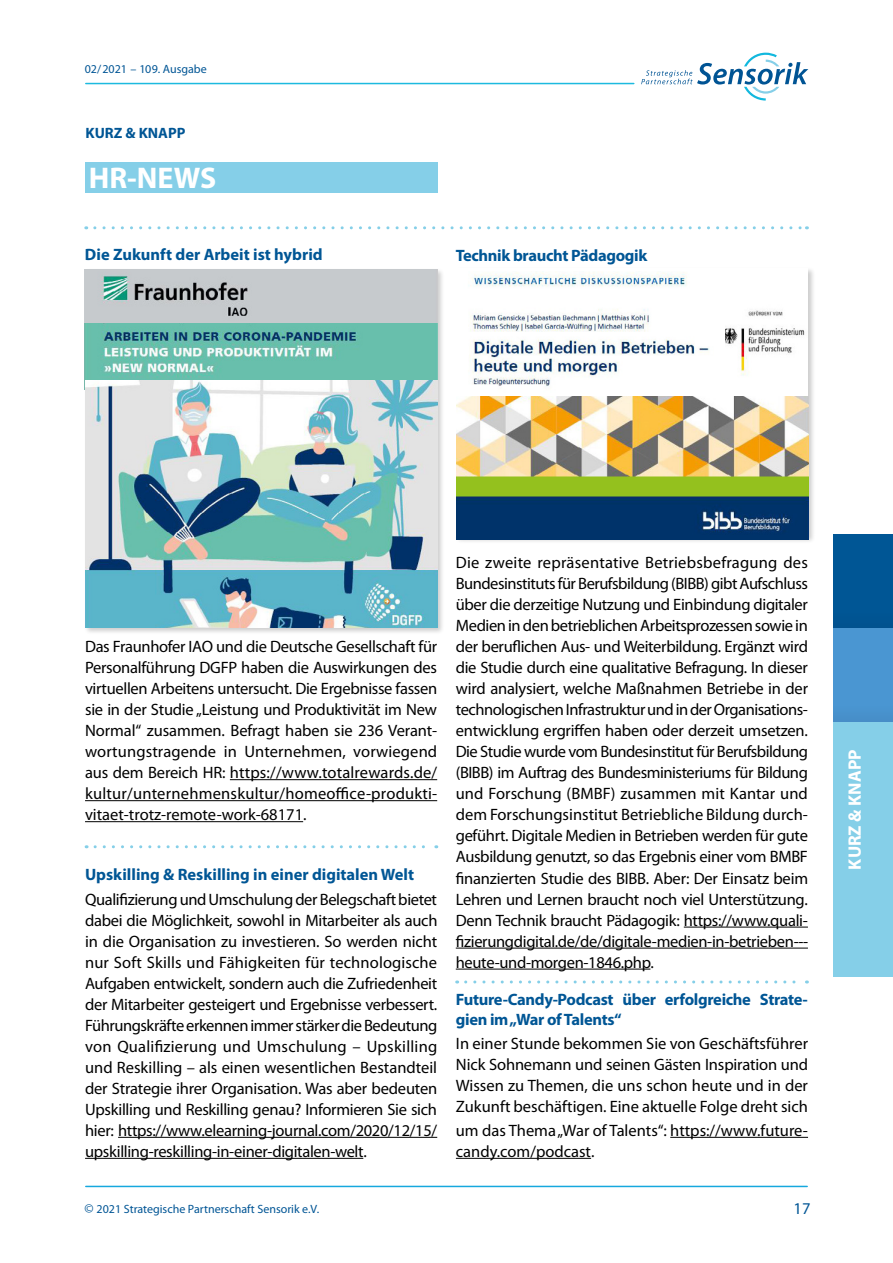
<style>
.page{position:relative;width:893px;height:1263px;background:#fff}
.page>*{position:absolute;margin:0;border:0;box-sizing:border-box;transform-origin:0 0}
.t1{font:700 30px "Myriad Pro";color:#fff}
.t2{font:700 18px "Myriad Pro";color:#fff}
.t3{font:16.5px/21px "Myriad Pro";color:#000;text-align:justify}
.t4{font:700 16.5px/19.8px "Myriad Pro";letter-spacing:-.02em;color:#005695}
.t5{font:700 16.5px "Myriad Pro";color:#005695}
.t6{font:16.5px "Myriad Pro";color:#005595}
.t7{font:700 15px "Myriad Pro";color:#005695}
.t8{font:12px "Myriad Pro";color:#005595}
.s1{font-size:13.5px}
</style>
<div class="page">
<hr style="left:86px;top:1186px;width:721px;height:1px;background:#16a8de">
<hr style="left:86px;top:83px;width:548px;height:1px;background:#1dbadf">
<svg style="left:641px;top:53px;width:167px;height:48px"></svg>
<div style="left:833px;top:721px;width:60px;height:255px;background:#85cfe8"></div>
<div style="left:833px;top:534px;width:60px;height:94px;background:#005695"></div>
<div style="left:833px;top:628px;width:60px;height:93px;background:#4a96d2"></div>
<div style="left:454px;top:266px;width:362px;height:278px;background:#000;opacity:.2"></div>
<div style="left:456px;top:268px;width:352px;height:269px;background:#fff"></div>
<svg style="left:95px;top:226px;width:712px;height:3px"></svg>
<div style="left:85px;top:162px;width:352px;height:31px;background:#85cfe8"></div>
<svg style="left:95px;top:845px;width:342px;height:3px"></svg>
<svg style="left:466px;top:980px;width:341px;height:3px"></svg>
<hr style="left:684px;top:927px;width:124px;height:1px;background:#000">
<hr style="left:456px;top:948px;width:352px;height:1px;background:#000">
<hr style="left:456px;top:969px;width:194px;height:1px;background:#000">
<img style="left:469px;top:272px;width:241px;height:115px">
<img style="left:456px;top:397px;width:352px;height:142px">
<img style="left:725px;top:310px;width:80px;height:66px">
<hr style="left:118px;top:1137px;width:319px;height:1px;background:#000">
<hr style="left:85px;top:1158px;width:278px;height:1px;background:#000">
<hr style="left:670px;top:1137px;width:138px;height:1px;background:#000">
<hr style="left:456px;top:1158px;width:135px;height:1px;background:#000">
<div style="left:84px;top:268px;width:361px;height:367px;background:#000;opacity:.2"></div>
<img style="left:85px;top:269px;width:352px;height:54px">
<hr style="left:230px;top:779px;width:207px;height:1px;background:#000">
<hr style="left:85px;top:800px;width:352px;height:1px;background:#000">
<hr style="left:85px;top:821px;width:218px;height:1px;background:#000">
<img style="left:85px;top:323px;width:352px;height:58px">
<img style="left:85px;top:381px;width:352px;height:246px">
<p class="t8" style="left:85px;top:63px;width:123px">02/2021 – 109. Ausgabe</p>
<p class="t7" style="left:85px;top:125px;width:102px">KURZ &amp; KNAPP</p>
<h1 class="t1" style="left:89px;top:161px;width:129px">HR-NEWS</h1>
<p class="t5" style="left:85px;top:245px;width:239px">Die Zukunft der Arbeit ist hybrid</p>
<p class="t4" style="left:456px;top:245px;width:193px">Technik braucht Pädagogik</p>
<p class="t3" style="left:85px;top:636px;width:354px">Das Fraunhofer IAO und die Deutsche Gesellschaft für Personalführung DGFP haben die Auswirkungen des virtuellen Arbeitens untersucht. Die Ergebnisse fassen sie in der Studie „Leistung und Produktivität im New Normal“ zusammen. Befragt haben sie 236 Verant&shy;wortungstragende in Unternehmen, vorwiegend aus dem Bereich HR: https://www.totalrewards.de/ kultur/unternehmenskultur/homeoffice-produkti&shy;vitaet-trotz-remote-work-68171.</p>
<p class="t5" style="left:85px;top:865px;width:331px">Upskilling &amp; Reskilling in einer digitalen Welt</p>
<p class="t3" style="left:85px;top:889px;width:354px">Qualifizierung und Umschulung der Belegschaft bietet dabei die Möglichkeit, sowohl in Mitarbeiter als auch in die Organisation zu investieren. So werden nicht nur Soft Skills und Fähigkeiten für technologische Aufgaben entwickelt, sondern auch die Zufriedenheit der Mitarbeiter gesteigert und Ergebnisse verbessert.<br>Führungskräfte erkennen immer stärker die Bedeutung von Qualifizierung und Umschulung – Upskilling und Reskilling – als einen wesentlichen Bestandteil der Strategie ihrer Organisation. Was aber bedeuten Upskilling und Reskilling genau? Informieren Sie sich hier: https://www.elearning-journal.com/2020/12/15/ upskilling-reskilling-in-einer-digitalen-welt.</p>
<p class="t3" style="left:456px;top:553px;width:354px">Die zweite repräsentative Betriebsbefragung des Bundesinstituts für Berufsbildung (BIBB) gibt Aufschluss über die derzeitige Nutzung und Einbindung digitaler Medien in den betrieblichen Arbeitsprozessen sowie in der beruflichen Aus- und Weiterbildung. Ergänzt wird die Studie durch eine qualitative Befragung. In dieser wird analysiert, welche Maßnahmen Betriebe in der technologischen Infrastruktur und in der Organisations&shy;entwicklung ergriffen haben oder derzeit umsetzen.<br>Die Studie wurde vom Bundesinstitut für Berufsbildung (BIBB) im Auftrag des Bundesministeriums für Bildung und Forschung (BMBF) zusammen mit Kantar und dem Forschungsinstitut Betriebliche Bildung durch&shy;geführt. Digitale Medien in Betrieben werden für gute Ausbildung genutzt, so das Ergebnis einer vom BMBF finanzierten Studie des BIBB. Aber: Der Einsatz beim Lehren und Lernen braucht noch viel Unterstützung.<br>Denn Technik braucht Pädagogik: https://www.quali&shy;fizierungdigital.de/de/digitale-medien-in-betrieben--- heute-und-morgen-1846.php.</p>
<p class="t4" style="left:456px;top:990px;width:354px">Future-Candy-Podcast über erfolgreiche Strate&shy;gien im „War of Talents“</p>
<p class="t3" style="left:456px;top:1033px;width:354px">In einer Stunde bekommen Sie von Geschäftsführer Nick Sohnemann und seinen Gästen Inspiration und Wissen zu Themen, die uns schon heute und in der Zukunft beschäftigen. Eine aktuelle Folge dreht sich</p>
<p class="t3" style="left:456px;top:1120px;width:354px">um das Thema „War of Talents“: https://www.future&shy;candy.com/podcast.</p>
<p class="t8" style="left:85px;top:1203px;width:236px"><span class="s1">©</span> 2021 Strategische Partnerschaft Sensorik e.V.</p>
<p class="t6" style="left:793px;top:1199px;width:18px">17</p>
<p class="t2" style="left:845px;top:869px;width:122px;rotate:-90deg">KURZ &amp; KNAPP</p>
</div>
